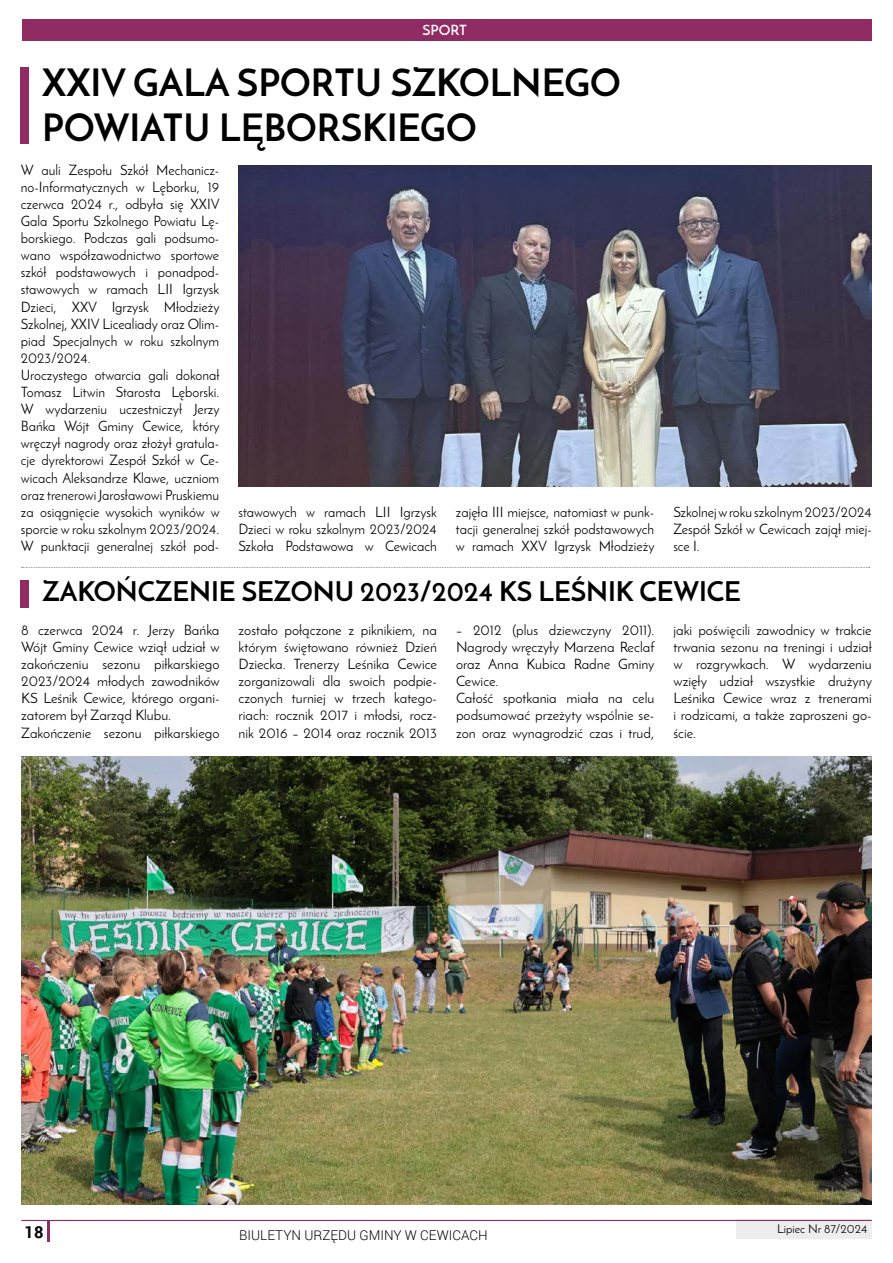
<style>
.page{position:relative;width:893px;height:1263px;background:#fff}
.page>*{position:absolute;margin:0;border:0;box-sizing:border-box;transform-origin:0 0}
.t1{font:700 37.5px/45px "Josefin Sans";color:#000}
.t2{font:700 27px "Josefin Sans";color:#000}
.t3{font:700 16.5px "Roboto";color:#000}
.t4{font:14.25px/17.1px "Josefin Sans";color:#000;text-align:justify}
.t5{font:600 14.25px "Josefin Sans";color:#fff}
.t6{font:300 13.5px "Roboto";color:#000}
.t7{font:12px "Josefin Sans";color:#000}
</style>
<div class="page">
<div style="left:736px;top:1220px;width:136px;height:19px;background:#ededed"></div>
<hr style="left:21px;top:1220px;width:851px;height:1px;background:#902c63">
<hr style="left:47px;top:1220px;width:3px;height:22px;background:#902c63">
<div style="left:22px;top:19px;width:850px;height:21px;background:#902c63"></div>
<div style="left:21px;top:580px;width:8px;height:28px;background:#902c63"></div>
<div style="left:20px;top:68px;width:8px;height:76px;background:#902c63"></div>
<img style="left:239px;top:165px;width:632px;height:321px">
<img style="left:21px;top:756px;width:851px;height:449px">
<svg style="left:22px;top:567px;width:848px;height:1px"></svg>
<p class="t5" style="left:422px;top:21px;width:46px">SPORT</p>
<h1 class="t1" style="left:42px;top:60px;width:580px">XXIV GALA SPORTU SZKOLNEGO<br>POWIATU LĘBORSKIEGO</h1>
<p class="t4" style="left:21px;top:161px;width:200px;text-align:left">W auli Zespołu Szkół Mechanicz&shy;no-Informatycznych w Lęborku, 19 czerwca 2024 r., odbyła się XXIV<br>Gala Sportu Szkolnego Powiatu Lę&shy;borskiego. Podczas gali podsumo&shy;wano współzawodnictwo sportowe szkół podstawowych i ponadpod&shy;stawowych w ramach LII Igrzysk<br>Dzieci, XXV Igrzysk Młodzieży<br>Szkolnej, XXIV Licealiady oraz Olim&shy;piad Specjalnych w roku szkolnym<br>2023/2024.<br>Uroczystego otwarcia gali dokonał<br>Tomasz Litwin Starosta Lęborski.<br>W wydarzeniu uczestniczył Jerzy<br>Bańka Wójt Gminy Cewice, który wręczył nagrody oraz złożył gratula&shy;cje dyrektorowi Zespół Szkół w Ce&shy;wicach Aleksandrze Klawe, uczniom oraz trenerowi Jarosławowi Pruskiemu za osiągnięcie wysokich wyników w sporcie w roku szkolnym 2023/2024.<br>W punktacji generalnej szkół pod-</p>
<p class="t4" style="left:238px;top:503px;width:200px">stawowych w ramach LII Igrzysk Dzieci w roku szkolnym 2023/2024<br>Szkoła Podstawowa w Cewicach</p>
<p class="t4" style="left:456px;top:503px;width:200px">zajęła III miejsce, natomiast w punk&shy;tacji generalnej szkół podstawowych w ramach XXV Igrzysk Młodzieży</p>
<p class="t4" style="left:673px;top:503px;width:200px">Szkolnej w roku szkolnym 2023/2024<br>Zespół Szkół w Cewicach zajął miej&shy;sce I.</p>
<h2 class="t2" style="left:43px;top:574px;width:700px">ZAKOŃCZENIE SEZONU 2023/2024 KS LEŚNIK CEWICE</h2>
<p class="t4" style="left:21px;top:621px;width:200px;text-align:left">8 czerwca 2024 r. Jerzy Bańka<br>Wójt Gminy Cewice wziął udział w zakończeniu sezonu piłkarskiego<br>2023/2024 młodych zawodników<br>KS Leśnik Cewice, którego organi&shy;zatorem był Zarząd Klubu.<br>Zakończenie sezonu piłkarskiego</p>
<p class="t4" style="left:239px;top:621px;width:200px">zostało połączone z piknikiem, na którym świętowano również Dzień Dziecka. Trenerzy Leśnika Cewice zorganizowali dla swoich podpie&shy;czonych turniej w trzech katego&shy;riach: rocznik 2017 i młodsi, rocz&shy;nik 2016 – 2014 oraz rocznik 2013</p>
<p class="t4" style="left:456px;top:621px;width:200px;text-align:left">– 2012 (plus dziewczyny 2011).<br>Nagrody wręczyły Marzena Reclaf oraz Anna Kubica Radne Gminy<br>Cewice.<br>Całość spotkania miała na celu podsumować przeżyty wspólnie se&shy;zon oraz wynagrodzić czas i trud,</p>
<p class="t4" style="left:673px;top:621px;width:200px">jaki poświęcili zawodnicy w trakcie trwania sezonu na treningi i udział w rozgrywkach. W wydarzeniu wzięły udział wszystkie drużyny Leśnika Cewice wraz z trenerami i rodzicami, a także zaproszeni go&shy;ście.</p>
<p class="t3" style="left:25px;top:1220px;width:20px">18</p>
<p class="t6" style="left:239px;top:1226px;width:250px">BIULETYN URZĘDU GMINY W CEWICACH</p>
<p class="t7" style="left:777px;top:1222px;width:92px">Lipiec Nr 87/2024</p>
</div>
